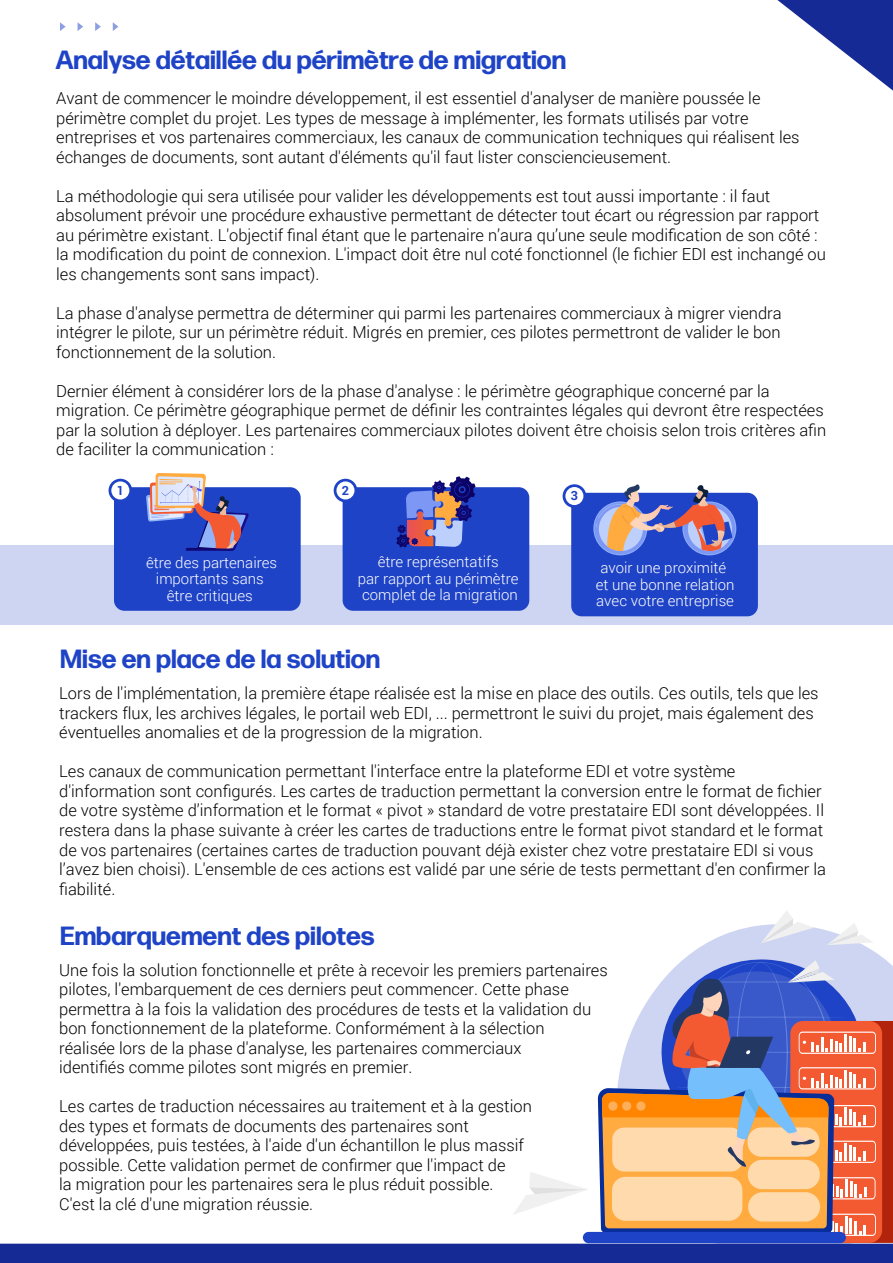
<style>
.page{position:relative;width:893px;height:1263px;background:#fff}
.page>*{position:absolute;margin:0;border:0;box-sizing:border-box;transform-origin:0 0}
.t1{font:700 26.25px "Forma DJR Deck";color:#1e43c6}
.t2{font:300 16.5px/19.5px "Roboto";color:#000}
.t3{font:300 15px/16.5px "Roboto";color:#fff;text-align:center}
.t4{font:700 12.75px "Roboto";color:#1e43c6}
</style>
<div class="page">
<svg style="left:617px;top:925px;width:276px;height:319px"></svg>
<div style="left:583px;top:1232px;width:263px;height:11px;background:#1e43c6;border-radius:6px"></div>
<div style="left:0;top:545px;width:893px;height:79px;background:#cdd5f2"></div>
<div style="left:114px;top:487px;width:187px;height:124px;background:#1e43c6;border-radius:11px"></div>
<div style="left:343px;top:487px;width:186px;height:124px;background:#1e43c6;border-radius:11px"></div>
<div style="left:571px;top:493px;width:187px;height:123px;background:#1e43c6;border-radius:10px"></div>
<svg style="left:777px;top:0;width:116px;height:91px"></svg>
<div style="left:0;top:1244px;width:893px;height:19px;background:#152a94"></div>
<svg style="left:60px;top:22px;width:6px;height:9px"></svg>
<svg style="left:78px;top:22px;width:5px;height:9px"></svg>
<svg style="left:95px;top:22px;width:6px;height:9px"></svg>
<svg style="left:113px;top:22px;width:5px;height:9px"></svg>
<svg style="left:514px;top:1172px;width:73px;height:42px"></svg>
<svg style="left:598px;top:957px;width:295px;height:286px;background:#c09a97"></svg>
<svg style="left:827px;top:923px;width:47px;height:22px"></svg>
<svg style="left:760px;top:911px;width:54px;height:32px"></svg>
<div style="left:683px;top:502px;width:52px;height:52px;background:#7d97f4;border-radius:50%"></div>
<div style="left:594px;top:502px;width:52px;height:52px;background:#7d97f4;border-radius:50%"></div>
<svg style="left:596px;top:484px;width:137px;height:67px"></svg>
<svg style="left:146px;top:473px;width:103px;height:78px"></svg>
<svg style="left:396px;top:476px;width:79px;height:71px"></svg>
<svg style="left:109px;top:479px;width:23px;height:23px"></svg>
<div style="left:111px;top:481px;width:18px;height:18px;background:#fff;border-radius:50%"></div>
<svg style="left:334px;top:479px;width:23px;height:23px"></svg>
<div style="left:336px;top:481px;width:18px;height:18px;background:#fff;border-radius:50%"></div>
<svg style="left:563px;top:484px;width:23px;height:24px"></svg>
<div style="left:565px;top:487px;width:18px;height:18px;background:#fff;border-radius:50%"></div>
<h1 class="t1" style="left:56px;top:43px;width:512px">Analyse détaillée du périmètre de migration</h1>
<p class="t2" style="left:56px;top:88px;width:745px">Avant de commencer le moindre développement, il est essentiel d'analyser de manière poussée le périmètre complet du projet. Les types de message à implémenter, les formats utilisés par votre entreprises et vos partenaires commerciaux, les canaux de communication techniques qui réalisent les échanges de documents, sont autant d'éléments qu'il faut lister consciencieusement.</p>
<p class="t2" style="left:56px;top:186px;width:771px">La méthodologie qui sera utilisée pour valider les développements est tout aussi importante : il faut absolument prévoir une procédure exhaustive permettant de détecter tout écart ou régression par rapport au périmètre existant. L'objectif final étant que le partenaire n’aura qu’une seule modification de son côté : la modification du point de connexion. L'impact doit être nul coté fonctionnel (le fichier EDI est inchangé ou les changements sont sans impact).</p>
<p class="t2" style="left:56px;top:303px;width:727px;text-align:justify">La phase d'analyse permettra de déterminer qui parmi les partenaires commerciaux à migrer viendra intégrer le pilote, sur un périmètre réduit. Migrés en premier, ces pilotes permettront de valider le bon fonctionnement de la solution.</p>
<p class="t2" style="left:56px;top:381px;width:772px">Dernier élément à considérer lors de la phase d'analyse : le périmètre géographique concerné par la migration. Ce périmètre géographique permet de définir les contraintes légales qui devront être respectées par la solution à déployer. Les partenaires commerciaux pilotes doivent être choisis selon trois critères afin de faciliter la communication :</p>
<p class="t4" style="left:117px;top:481px;width:9px">1</p>
<p class="t4" style="left:342px;top:481px;width:9px">2</p>
<p class="t4" style="left:571px;top:487px;width:9px">3</p>
<p class="t3" style="left:146px;top:554px;width:133px">être des partenaires importants sans être critiques</p>
<p class="t3" style="left:358px;top:553px;width:162px">être représentatifs<br>par rapport au périmètre complet de la migration</p>
<p class="t3" style="left:596px;top:559px;width:140px">avoir une proximité et une bonne relation avec votre entreprise</p>
<h1 class="t1" style="left:60px;top:642px;width:321px">Mise en place de la solution</h1>
<p class="t2" style="left:59px;top:683px;width:761px">Lors de l'implémentation, la première étape réalisée est la mise en place des outils. Ces outils, tels que les trackers flux, les archives légales, le portail web EDI, ... permettront le suivi du projet, mais également des éventuelles anomalies et de la progression de la migration.</p>
<p class="t2" style="left:59px;top:761px;width:768px">Les canaux de communication permettant l'interface entre la plateforme EDI et votre système d'information sont configurés. Les cartes de traduction permettant la conversion entre le format de fichier de votre système d’information et le format « pivot » standard de votre prestataire EDI sont développées. Il restera dans la phase suivante à créer les cartes de traductions entre le format pivot standard et le format de vos partenaires (certaines cartes de traduction pouvant déjà exister chez votre prestataire EDI si vous l’avez bien choisi). L'ensemble de ces actions est validé par une série de tests permettant d'en confirmer la fiabilité.</p>
<h1 class="t1" style="left:60px;top:919px;width:316px">Embarquement des pilotes</h1>
<p class="t2" style="left:59px;top:959px;width:550px">Une fois la solution fonctionnelle et prête à recevoir les premiers partenaires pilotes, l'embarquement de ces derniers peut commencer. Cette phase permettra à la fois la validation des procédures de tests et la validation du bon fonctionnement de la plateforme. Conformément à la sélection<br>réalisée lors de la phase d'analyse, les partenaires commerciaux<br>identifiés comme pilotes sont migrés en premier.</p>
<p class="t2" style="left:59px;top:1096px;width:474px">Les cartes de traduction nécessaires au traitement et à la gestion des types et formats de documents des partenaires sont développées, puis testées, à l'aide d'un échantillon le plus massif possible. Cette validation permet de confirmer que l'impact de<br>la migration pour les partenaires sera le plus réduit possible.<br>C'est la clé d'une migration réussie.</p>
</div>
